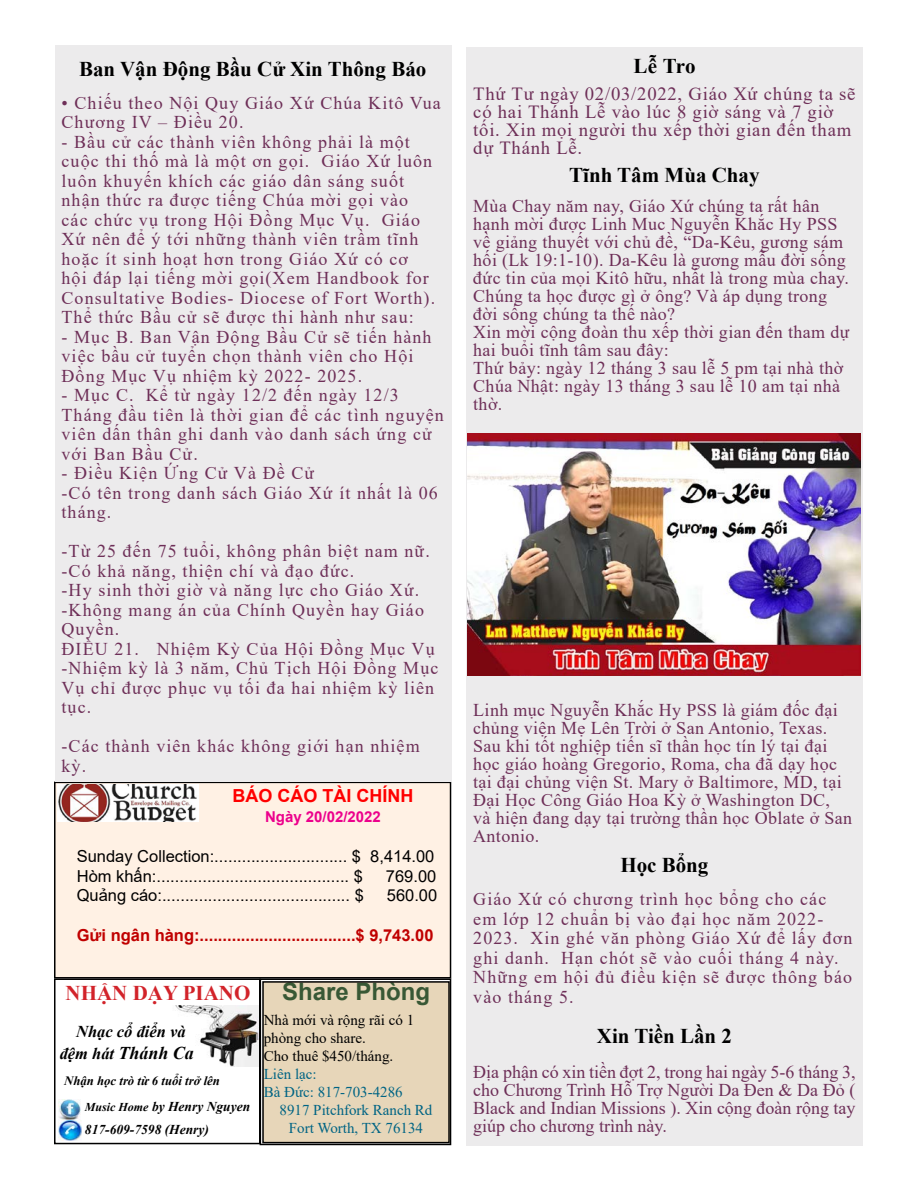
<style>
.page{position:relative;width:918px;height:1188px;background:#fff}
.page>*{position:absolute;margin:0;border:0;box-sizing:border-box;transform-origin:0 0}
.t1{font:700 24px "Arial";color:#385835}
.t2{font:700 21px "Times New Roman";color:#000}
.t3{font:700 21px "Times New Roman";color:#d2232a}
.t4{font:18.6px/18px "Times New Roman";letter-spacing:.04em;color:#6e2f58}
.t5{font:18px/19.5px "Times New Roman";letter-spacing:.06em;color:#6e2f58}
.t6{font:18px/18px "Times New Roman";letter-spacing:.02em;color:#6e2f58}
.t7{font:700 18px "Arial";color:#f00}
.t8{font:16.5px/19.8px "Arial";color:#000}
.t9{font:700 16.5px "Arial";color:#c00000}
.t10{font:italic 700 16.5px/22.2px "Times New Roman";color:#000;text-align:center}
.t11{font:15px "Times New Roman";color:#006484}
.t12{font:15px/18px "Times New Roman";color:#000}
.t13{font:700 15px "Arial";color:#ec008c}
.t14{font:italic 700 13.5px/22.2px "Times New Roman";color:#000}
.t15{font:italic 700 12.75px "Times New Roman";color:#000}
.s1{font-size:18px}
.s2{font-size:12px}
</style>
<div class="page">
<div style="left:55px;top:782px;width:396px;height:196px;background:#fff1e4"></div>
<div style="left:54px;top:782px;width:397px;height:197px;border:2px solid #000"></div>
<img style="left:57px;top:784px;width:142px;height:38px">
<div style="left:55px;top:45px;width:396px;height:737px;background:#ecebec"></div>
<img style="left:175px;top:1005px;width:83px;height:61px">
<div style="left:54px;top:978px;width:207px;height:166px;border:2px solid #000"></div>
<div style="left:466px;top:47px;width:397px;height:1099px;background:#ecebec"></div>
<div style="left:260px;top:978px;width:191px;height:167px;border:2px solid #000"></div>
<img style="left:59px;top:1099px;width:23px;height:41px">
<img style="left:467px;top:434px;width:394px;height:242px">
<div style="left:263px;top:982px;width:186px;height:161px;background:#e7d6b9"></div>
<div style="left:262px;top:981px;width:188px;height:162px;border:2px solid #000"></div>
<p class="t2" style="left:79px;top:54px;width:349px">Ban Vận Động Bầu Cử Xin Thông Báo</p>
<p class="t5" style="left:62px;top:93px;width:381px">• Chiếu theo Nội Quy Giáo Xứ Chúa Kitô Vua<br>Chương IV – Điều 20.</p>
<p class="t5" style="left:62px;top:132px;width:375px">- Bầu cử các thành viên không phải là một cuộc thi thố mà là một ơn gọi. Giáo Xứ luôn luôn khuyến khích các giáo dân sáng suốt nhận thức ra được tiếng Chúa mời gọi vào các chức vụ trong Hội Đồng Mục Vụ. Giáo Xứ nên để ý tới những thành viên trầm tĩnh hoặc ít sinh hoạt hơn trong Giáo Xứ có cơ hội đáp lại tiếng mời gọi(Xem Handbook for Consultative Bodies- Diocese of Fort Worth).<br>Thể thức Bầu cử sẽ được thi hành như sau:</p>
<p class="t5" style="left:62px;top:327px;width:372px">- Mục B. Ban Vận Động Bầu Cử sẽ tiến hành việc bầu cử tuyển chọn thành viên cho Hội<br>Đồng Mục Vụ nhiệm kỳ 2022- 2025.</p>
<p class="t5" style="left:62px;top:385px;width:384px">- Mục C. Kể từ ngày 12/2 đến ngày 12/3<br>Tháng đầu tiên là thời gian để các tình nguyện viên dấn thân ghi danh vào danh sách ứng cử với Ban Bầu Cử.</p>
<p class="t5" style="left:62px;top:463px;width:378px">- Điều Kiện Ứng Cử Và Đề Cử<br>-Có tên trong danh sách Giáo Xứ ít nhất là 06 tháng.</p>
<p class="t5" style="left:62px;top:541px;width:378px">-Từ 25 đến 75 tuổi, không phân biệt nam nữ. -Có khả năng, thiện chí và đạo đức.<br>-Hy sinh thời giờ và năng lực cho Giáo Xứ. -Không mang án của Chính Quyền hay Giáo<br>Quyền.<br>ĐIỀU 21. Nhiệm Kỳ Của Hội Đồng Mục Vụ -Nhiệm kỳ là 3 năm, Chủ Tịch Hội Đồng Mục<br>Vụ chỉ được phục vụ tối đa hai nhiệm kỳ liên tục.</p>
<p class="t5" style="left:62px;top:736px;width:360px">-Các thành viên khác không giới hạn nhiệm kỳ.</p>
<p class="t7" style="left:232px;top:783px;width:182px">BÁO CÁO TÀI CHÍNH</p>
<p class="t13" style="left:265px;top:806px;width:117px">Ngày 20/02/2022</p>
<p class="t8" style="left:77px;top:846px;width:359px">Sunday Collection:............................. $ 8,414.00<br>Hòm khấn:.......................................... $</p>
<p class="t8" style="left:386px;top:866px;width:52px">769.00</p>
<p class="t8" style="left:77px;top:886px;width:289px">Quảng cáo:......................................... $</p>
<p class="t8" style="left:387px;top:886px;width:52px">560.00</p>
<p class="t9" style="left:77px;top:924px;width:358px">Gửi ngân hàng:..................................$ 9,743.00</p>
<p class="t3" style="left:66px;top:978px;width:186px">NHẬN DẠY PIANO</p>
<p class="t10" style="left:60px;top:1020px;width:136px">Nhạc cổ điển và đệm hát <span class="s1">Thánh Ca</span></p>
<p class="t15" style="left:64px;top:1072px;width:157px">Nhận học trò từ 6 tuổi trở lên</p>
<p class="t14" style="left:85px;top:1095px;width:167px"><span class="s2">Music Home</span> by Henry Nguyen<br>817-609-7598 (Henry)</p>
<h1 class="t1" style="left:282px;top:975px;width:150px">Share Phòng</h1>
<p class="t12" style="left:264px;top:1010px;width:152px">Nhà mới và rộng rãi có 1 phòng cho share.<br>Cho thuê $450/tháng.</p>
<p class="t11" style="left:264px;top:1063px;width:54px">Liên lạc:</p>
<p class="t11" style="left:264px;top:1081px;width:140px">Bà Đức: 817-703-4286</p>
<p class="t11" style="left:280px;top:1099px;width:154px">8917 Pitchfork Ranch Rd</p>
<p class="t11" style="left:289px;top:1117px;width:136px">Fort Worth, TX 76134</p>
<p class="t2" style="left:633px;top:51px;width:64px">Lễ Tro</p>
<p class="t4" style="left:473px;top:84px;width:380px">Thứ Tư ngày 02/03/2022, Giáo Xứ chúng ta sẽ có hai Thánh Lễ vào lúc 8 giờ sáng và 7 giờ<br>tố i. Xin mọ i người thu xếp thời gian đến tham dự Thánh Lễ .</p>
<p class="t2" style="left:569px;top:160px;width:192px">Tĩnh Tâm Mùa Chay</p>
<p class="t6" style="left:473px;top:197px;width:377px">Mùa Chay năm nay, Giáo Xứ chúng ta rất hân hạnh mời được Linh Muc Nguyễn Khắc Hy PSS về giảng thuyết với chủ đề , “Da-Kêu, gương sám hối (Lk 19:1-10). Da-Kêu là gương mẫu đời sống đức tin của mọi Kitô hữu, nhất là trong mùa chay.<br>Chúng ta học được gì ở ông? Và áp dụng trong đời sống chúng ta thế nào?<br>Xin mời cộng đoàn thu xếp thời gian đến tham dự hai buổi tĩnh tâm sau đây:<br>Thứ bảy: ngày 12 tháng 3 sau lễ 5 pm tại nhà thờ Chúa Nhật: ngày 13 tháng 3 sau lễ 10 am tại nhà thờ.</p>
<p class="t6" style="left:473px;top:701px;width:381px">Linh mục Nguyễn Khắc Hy PSS là giám đốc đại chủng viện Mẹ Lên Trời ở San Antonio, Texas.<br>Sau khi tốt nghiệp tiến sĩ thần học tín lý tại đại học giáo hoàng Gregorio, Roma, cha đã dạy học tại đại chủng viện St. Mary ở Baltimore, MD, tại Đại Học Công Giáo Hoa Kỳ ở Washington DC,<br>và hiện đang dạy tại trường thần học Oblate ở San Antonio.</p>
<p class="t2" style="left:620px;top:850px;width:90px">Học Bổng</p>
<p class="t5" style="left:473px;top:889px;width:381px">Giáo Xứ có chương trình họ c bổng cho các em lớp 12 chuẩn bị vào đại học năm 2022- 2023. Xin ghé văn phòng Giáo Xứ để lấy đơn ghi danh. Hạn chót sẽ vào cuối tháng 4 này.<br>Những em hội đủ điều kiện sẽ được thông báo vào tháng 5.</p>
<p class="t2" style="left:597px;top:1021px;width:137px">Xin Tiền Lần 2</p>
<p class="t5" style="left:473px;top:1062px;width:384px;line-height:18px;text-align:justify">Địa phận có xin tiền đợt 2, trong hai ngày 5-6 tháng 3, cho Chương Trình Hỗ Trợ Người Da Đen &amp; Da Đỏ ( Black and Indian Missions ). Xin cộng đoàn rộng tay giúp cho chương trình này.</p>
</div>
